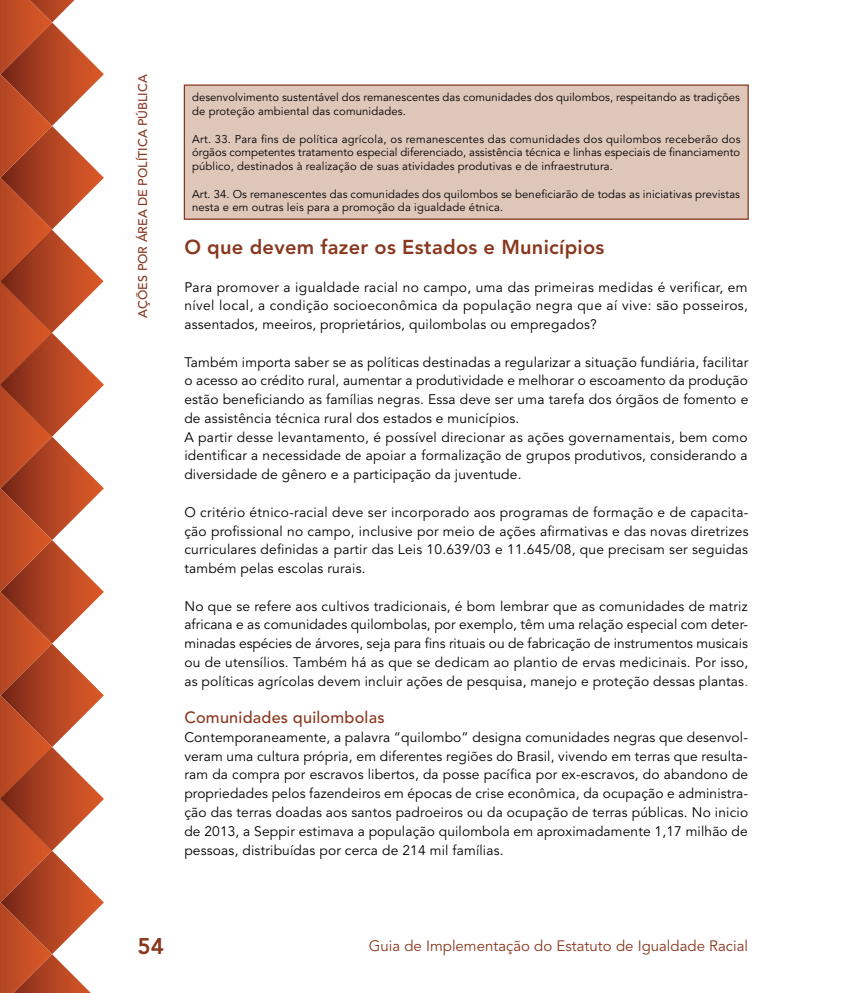
<style>
.page{position:relative;width:851px;height:993px;background:#fff}
.page>*{position:absolute;margin:0;border:0;box-sizing:border-box;transform-origin:0 0}
.t1{font:800 22.5px "Avenir LT Std";color:#8a371e}
.t2{font:800 20px "Avenir LT Std";letter-spacing:.015em;color:#8a371e}
.t3{font:500 16.25px "Avenir LT Std";letter-spacing:.015em;color:#8a371e}
.t4{font:15px "Avenir LT Std";color:#8a371e}
.t5{font:13.75px/18.8px "Avenir LT Std";letter-spacing:.015em;color:#000;text-align:justify}
.t6{font:500 12.5px "Avenir LT Std";color:#8a371e}
.t7{font:11.25px/13.8px "Avenir LT Std";letter-spacing:.01em;color:#000}
.s1{color:#930}
</style>
<div class="page">
<svg style="left:0;top:0;width:104px;height:992px"></svg>
<div style="left:184px;top:85px;width:564px;height:134px;background:#dec6b9"></div>
<div style="left:184px;top:84px;width:564px;height:136px;border:1px solid #8a371e"></div>
<p class="t6" style="left:135px;top:317px;width:244px;rotate:-90deg">Ações por área de política pública</p>
<p class="t7" style="left:192px;top:91px;width:549px">desenvolvimento sustentável dos remanescentes das comunidades dos quilombos, respeitando as tradições de proteção ambiental das comunidades.</p>
<p class="t7" style="left:192px;top:132px;width:550px;text-align:justify">Art. 33. Para fins de política agrícola, os remanescentes das comunidades dos quilombos receberão dos órgãos competentes tratamento especial diferenciado, assistência técnica e linhas especiais de financiamento público, destinados à realização de suas atividades produtivas e de infraestrutura.</p>
<p class="t7" style="left:192px;top:187px;width:549px">Art. 34. Os remanescentes das comunidades dos quilombos se beneficiarão de todas as iniciativas previstas nesta e em outras leis para a promoção da igualdade étnica.</p>
<h2 class="t2" style="left:184px;top:235px;width:421px">O que devem fazer os Estados e Municípios</h2>
<p class="t5" style="left:184px;top:278px;width:565px">Para promover a igualdade racial no campo, uma das primeiras medidas é verificar, em nível local, a condição socioeconômica da população negra que aí vive: são posseiros, assentados, meeiros, proprietários, quilombolas ou empregados?</p>
<p class="t5" style="left:184px;top:353px;width:565px;text-align:left">Também importa saber se as políticas destinadas a regularizar a situação fundiária, facilitar o acesso ao crédito rural, aumentar a produtividade e melhorar o escoamento da produção estão beneficiando as famílias negras. Essa deve ser uma tarefa dos órgãos de fomento e de assistência técnica rural dos estados e municípios.<br>A partir desse levantamento, é possível direcionar as ações governamentais, bem como identificar a necessidade de apoiar a formalização de grupos produtivos, considerando a diversidade de gênero e a participação da juventude.</p>
<p class="t5" style="left:184px;top:503px;width:565px">O critério étnico-racial deve ser incorporado aos programas de formação e de capacita&shy;ção profissional no campo, inclusive por meio de ações afirmativas e das novas diretrizes curriculares definidas a partir das Leis 10.639/03 e 11.645/08, que precisam ser seguidas também pelas escolas rurais.</p>
<p class="t5" style="left:184px;top:596px;width:565px">No que se refere aos cultivos tradicionais, é bom lembrar que as comunidades de matriz africana e as comunidades quilombolas, por exemplo, têm uma relação especial com deter&shy;minadas espécies de árvores, seja para fins rituais ou de fabricação de instrumentos musicais ou de utensílios. Também há as que se dedicam ao plantio de ervas medicinais. Por isso, as políticas agrícolas devem incluir ações de pesquisa, manejo e proteção dessas plantas<span class="s1">.</span></p>
<p class="t3" style="left:184px;top:708px;width:202px">Comunidades quilombolas</p>
<p class="t5" style="left:184px;top:728px;width:565px">Contemporaneamente, a palavra “quilombo” designa comunidades negras que desenvol&shy;veram uma cultura própria, em diferentes regiões do Brasil, vivendo em terras que resulta&shy;ram da compra por escravos libertos, da posse pacífica por ex-escravos, do abandono de propriedades pelos fazendeiros em épocas de crise econômica, da ocupação e administra&shy;ção das terras doadas aos santos padroeiros ou da ocupação de terras públicas. No inicio de 2013, a Seppir estimava a população quilombola em aproximadamente 1,17 milhão de pessoas, distribuídas por cerca de 214 mil famílias.</p>
<h1 class="t1" style="left:138px;top:932px;width:28px">54</h1>
<p class="t4" style="left:369px;top:937px;width:381px">Guia de Implementação do Estatuto de Igualdade Racial</p>
</div>
